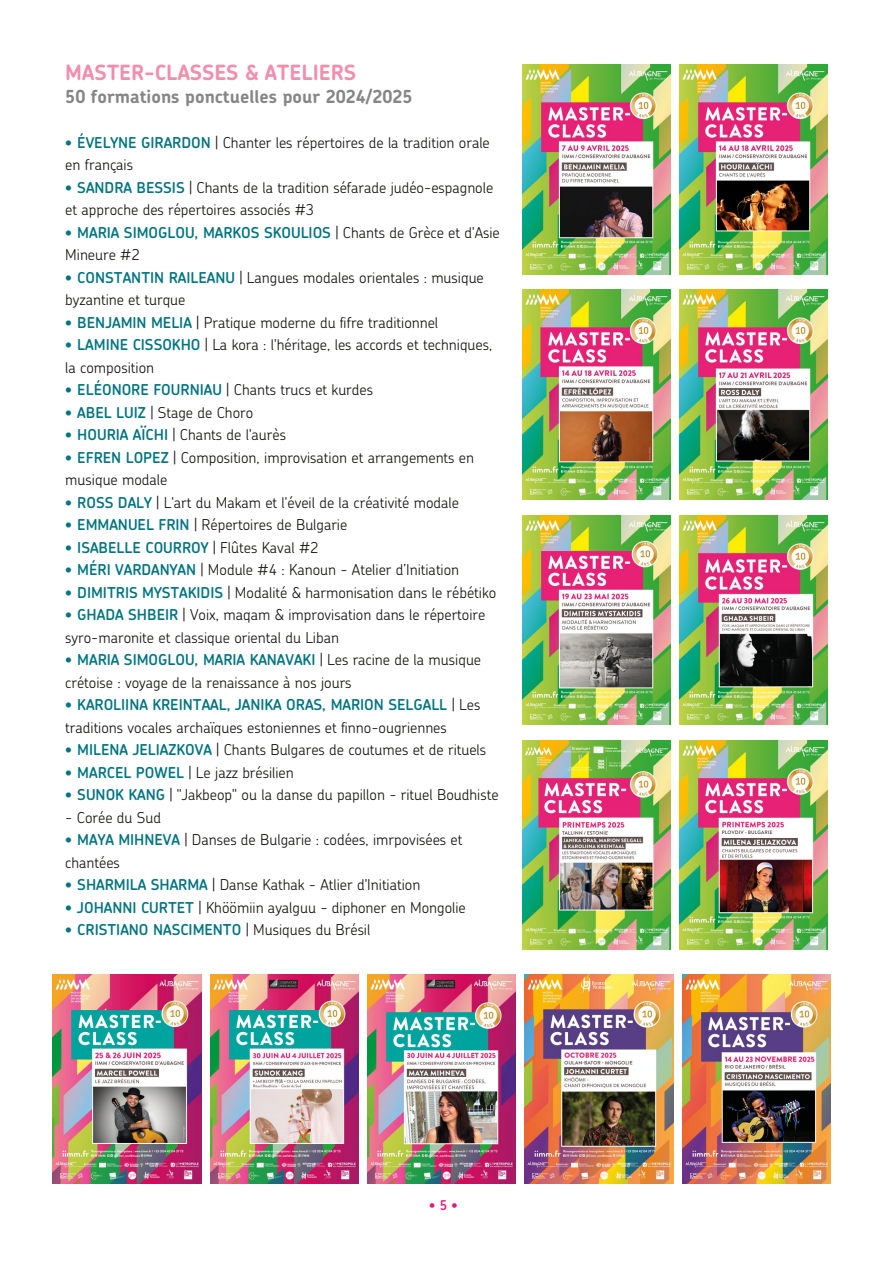
<style>
.page{position:relative;width:893px;height:1263px;background:#fff}
.page>*{position:absolute;margin:0;border:0;box-sizing:border-box;transform-origin:0 0}
.t1{font:700 21px "Chevin";color:#f18eae}
.t2{font:700 18px "Chevin";color:#878686}
.t3{font:300 15px/22.5px "Chevin";color:#181715}
.t4{font:600 15px "Chevin";color:#007480}
.t5{font:600 13.5px "Chevin";color:#e61a75}
.s1{font-weight:600;color:#007480}
.s2{font-weight:300;color:#181715}
</style>
<div class="page">
<img style="left:682px;top:974px;width:149px;height:210px">
<img style="left:525px;top:974px;width:148px;height:210px">
<img style="left:368px;top:974px;width:148px;height:210px">
<img style="left:210px;top:974px;width:148px;height:210px">
<img style="left:53px;top:974px;width:148px;height:210px">
<img style="left:679px;top:515px;width:149px;height:210px">
<img style="left:522px;top:515px;width:148px;height:210px">
<img style="left:679px;top:740px;width:149px;height:210px">
<img style="left:522px;top:740px;width:148px;height:210px">
<img style="left:679px;top:64px;width:149px;height:210px">
<img style="left:522px;top:64px;width:148px;height:210px">
<img style="left:679px;top:289px;width:149px;height:210px">
<img style="left:522px;top:289px;width:148px;height:210px">
<h1 class="t1" style="left:65px;top:64px;width:292px">MASTER-CLASSES &amp; ATELIERS</h1>
<p class="t2" style="left:65px;top:89px;width:349px">50 formations ponctuelles pour 2024/2025</p>
<p class="t3" style="left:65px;top:133px;width:426px"><span class="s1">• ÉVELYNE GIRARDON</span> | Chanter les répertoires de la tradition orale en français</p>
<p class="t3" style="left:65px;top:178px;width:429px"><span class="s1">• SANDRA BESSIS</span> | Chants de la tradition séfarade judéo-espagnole et approche des répertoires associés #3</p>
<p class="t3" style="left:65px;top:223px;width:436px"><span class="s1">• MARIA SIMOGLOU, MARKOS SKOULIOS</span> | Chants de Grèce et d'Asie<br>Mineure #2</p>
<p class="t3" style="left:65px;top:268px;width:420px"><span class="s1">• CONSTANTIN RAILEANU</span> | Langues modales orientales : musique byzantine et turque</p>
<p class="t3" style="left:65px;top:313px;width:374px"><span class="s1">• BENJAMIN MELIA</span> | Pratique moderne du fifre traditionnel</p>
<p class="t3" style="left:65px;top:335px;width:429px"><span class="s1">• LAMINE CISSOKHO</span> | La kora : l'héritage, les accords et techniques, la composition</p>
<p class="t3" style="left:65px;top:380px;width:309px"><span class="s1">• ELÉONORE FOURNIAU</span> | Chants trucs et kurdes</p>
<p class="t3" style="left:65px;top:403px;width:189px"><span class="s1">• ABEL LUIZ</span> | Stage de Choro</p>
<p class="t3" style="left:65px;top:425px;width:222px"><span class="s1">• HOURIA AÏCHI</span> | Chants de l'aurès</p>
<p class="t3" style="left:65px;top:448px;width:410px"><span class="s1">• EFREN LOPEZ</span> | Composition, improvisation et arrangements en musique modale</p>
<p class="t3" style="left:65px;top:493px;width:395px"><span class="s1">• ROSS DALY</span> | L'art du Makam et l'éveil de la créativité modale</p>
<p class="t3" style="left:65px;top:515px;width:284px"><span class="s1">• EMMANUEL FRIN</span> | Répertoires de Bulgarie</p>
<p class="t4" style="left:65px;top:541px;width:255px">• ISABELLE COURROY <span class="s2">| Flûtes Kaval #2</span></p>
<p class="t3" style="left:65px;top:560px;width:395px"><span class="s1">• MÉRI VARDANYAN</span> | Module #4 : Kanoun - Atelier d’Initiation</p>
<p class="t3" style="left:65px;top:583px;width:432px"><span class="s1">• DIMITRIS MYSTAKIDIS</span> | Modalité &amp; harmonisation dans le rébétiko</p>
<p class="t3" style="left:65px;top:605px;width:422px"><span class="s1">• GHADA SHBEIR</span> | Voix, maqam &amp; improvisation dans le répertoire syro-maronite et classique oriental du Liban</p>
<p class="t3" style="left:65px;top:650px;width:417px"><span class="s1">• MARIA SIMOGLOU, MARIA KANAVAKI</span> | Les racine de la musique crétoise : voyage de la renaissance à nos jours</p>
<p class="t3" style="left:65px;top:695px;width:417px"><span class="s1">• KAROLIINA KREINTAAL, JANIKA ORAS, MARION SELGALL</span> | Les traditions vocales archaïques estoniennes et finno-ougriennes</p>
<p class="t3" style="left:65px;top:740px;width:422px"><span class="s1">• MILENA JELIAZKOVA</span> | Chants Bulgares de coutumes et de rituels</p>
<p class="t3" style="left:65px;top:763px;width:230px"><span class="s1">• MARCEL POWEL</span> | Le jazz brésilien</p>
<p class="t3" style="left:65px;top:785px;width:435px"><span class="s1">• SUNOK KANG</span> | "Jakbeop" ou la danse du papillon - rituel Boudhiste</p>
<p class="t3" style="left:65px;top:808px;width:97px">- Corée du Sud</p>
<p class="t3" style="left:65px;top:830px;width:399px"><span class="s1">• MAYA MIHNEVA</span> | Danses de Bulgarie : codées, imrpovisées et chantées</p>
<p class="t3" style="left:65px;top:875px;width:357px"><span class="s1">• SHARMILA SHARMA</span> | Danse Kathak - Atlier d'Initiation</p>
<p class="t3" style="left:65px;top:898px;width:402px"><span class="s1">• JOHANNI CURTET</span> | Khöömiin ayalguu - diphoner en Mongolie</p>
<p class="t4" style="left:65px;top:924px;width:307px">• CRISTIANO NASCIMENTO <span class="s2">| Musiques du Brésil</span></p>
<p class="t5" style="left:429px;top:1200px;width:31px">•5•</p>
</div>
